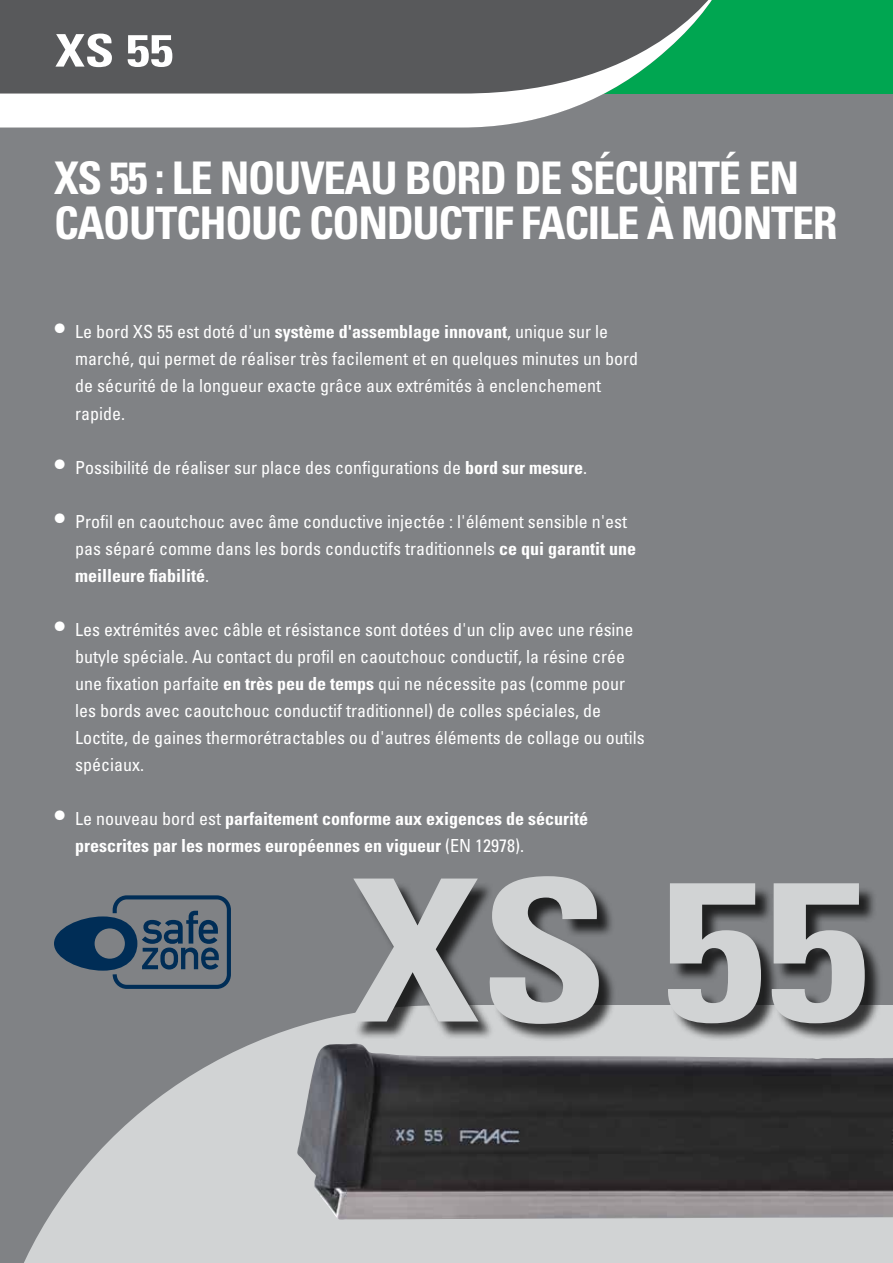
<style>
.page{position:relative;width:893px;height:1263px;background:#808285}
.page>*{position:absolute;margin:0;border:0;box-sizing:border-box;transform-origin:0 0}
.t1{font:700 condensed 198px "Univers LT Std";color:#d1d3d4;scale:1.18 1}
.t2{font:700 condensed 45px "Univers LT Std";letter-spacing:-.03em;color:#fff}
.t3{font:700 condensed 45px "Univers LT Std";letter-spacing:-.03em;color:#fff;scale:1.18 1}
.t4{font:condensed 18px/27px "Univers LT Std";color:#fff}
.t5{font:700 condensed 18px/27px "Univers LT Std";color:#fff}
.s1{font-weight:700;font-size:27px}
.s2{font-weight:700}
.s3{font-size:27px}
.s4{font-weight:400}
</style>
<div class="page">
<div style="left:0;top:0;width:893px;height:94px;background:#00a651"></div>
<svg style="left:0;top:0;width:712px;height:128px;background:#7d8683"></svg>
<svg style="left:24px;top:1013px;width:411px;height:250px;fill:#d1d3d4"></svg>
<div style="left:435px;top:1005px;width:458px;height:258px;background:#d1d3d4"></div>
<img style="left:297px;top:1044px;width:596px;height:176px">
<div style="left:353px;top:879px;width:530px;height:163px;background:#000;opacity:.75"></div>
<div style="left:113px;top:895px;width:118px;height:94px;border:4px solid #002d56;border-radius:12px"></div>
<svg style="left:54px;top:911px;width:165px;height:60px"></svg>
<h2 class="t3" style="left:55px;top:23px;width:101px">XS 55</h2>
<h2 class="t2" style="left:54px;top:151px;width:192px">XS 55 : le nouveau</h2>
<h2 class="t2" style="left:405px;top:151px;width:26px">bord</h2>
<h2 class="t2" style="left:514px;top:151px;width:78px">de sécurité</h2>
<h2 class="t2" style="left:748px;top:151px;width:24px">en</h2>
<h2 class="t2" style="left:54px;top:196px;width:25px">caoutc</h2>
<h2 class="t2" style="left:199px;top:196px;width:52px">houc</h2>
<h2 class="t2" style="left:309px;top:196px;width:24px">conductif</h2>
<h2 class="t2" style="left:521px;top:196px;width:21px">facile</h2>
<h2 class="t2" style="left:647px;top:196px;width:61px">à monter</h2>
<p class="t4" style="left:75px;top:318px;width:564px;text-indent:-21px"><span class="s1">•</span> Le bord XS 55 est doté d'un <span class="s2">système d'assemblage innovant</span>, unique sur le marché, qui permet de réaliser très facilement et en quelques minutes un bord de sécurité de la longueur exacte grâce aux extrémités à enclenchement rapide.</p>
<p class="t4" style="left:54px;top:453px;width:535px"><span class="s1">•</span> Possibilité de réaliser sur place des configurations de <span class="s2">bord sur mesure</span>.</p>
<p class="t4" style="left:75px;top:507px;width:562px;text-indent:-21px"><span class="s1">•</span> Profil en caoutchouc avec âme conductive injectée : l'élément sensible n'est pas séparé comme dans les bords conductifs traditionnels <span class="s2">ce qui garantit une meilleure fiabilité</span>.</p>
<p class="t4" style="left:75px;top:615px;width:571px;text-indent:-21px"><span class="s1">•</span> Les extrémités avec câble et résistance sont dotées d'un clip avec une résine butyle spéciale. Au contact du profil en caoutchouc conductif, la résine crée une fixation parfaite <span class="s2">en très peu de temps</span> qui ne nécessite pas (comme pour les bords avec caoutchouc conductif traditionnel) de colles spéciales, de Loctite, de gaines thermorétractables ou d'autres éléments de collage ou outils spéciaux.</p>
<p class="t5" style="left:75px;top:804px;width:514px;text-indent:-21px"><span class="s3">•</span> <span class="s4">Le nouveau bord est</span> parfaitement conforme aux exigences de sécurité prescrites par les normes européennes en vigueur <span class="s4">(EN 12978).</span></p>
<h1 class="t1" style="left:350px;top:830px;width:441px">XS 55</h1>
</div>
